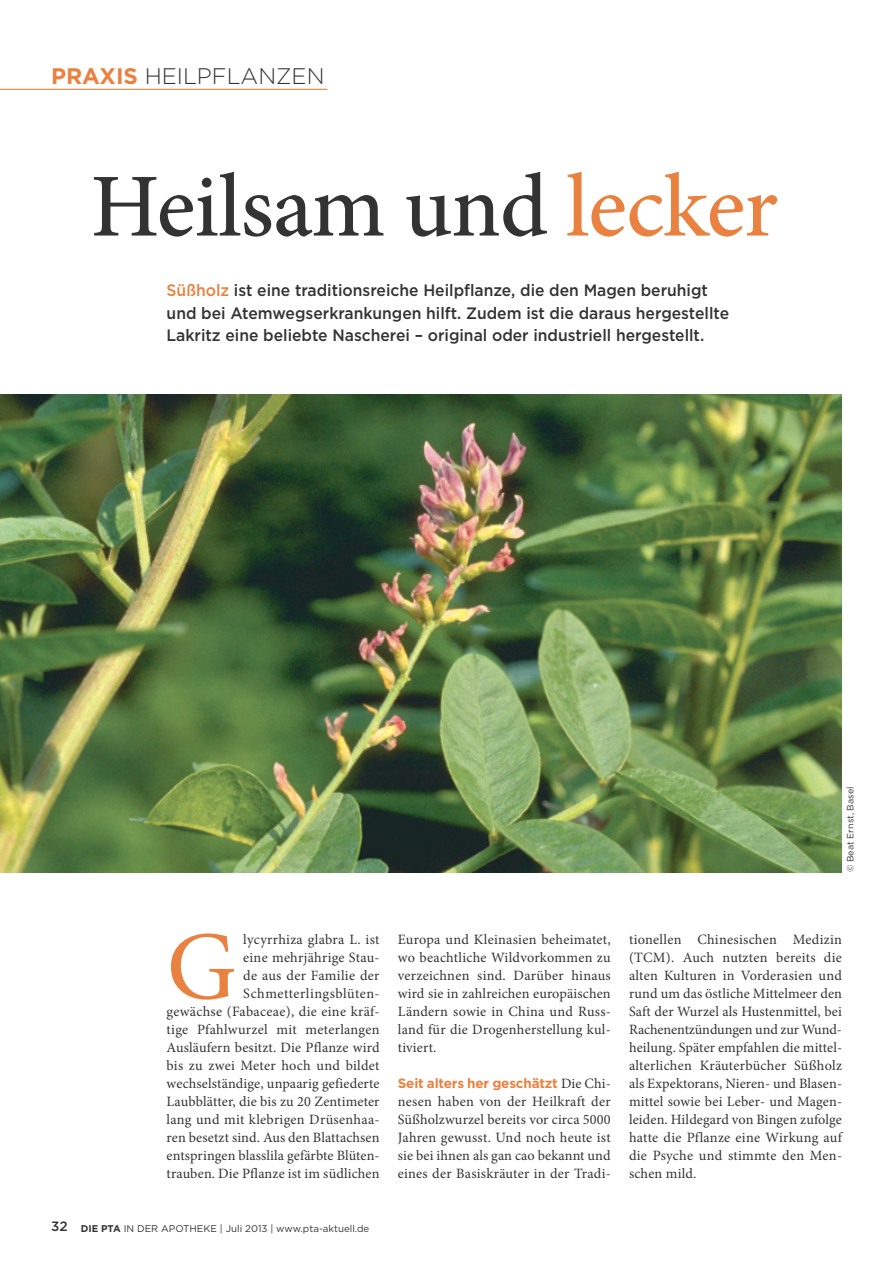
<style>
.page{position:relative;width:893px;height:1263px;background:#fff}
.page>*{position:absolute;margin:0;border:0;box-sizing:border-box;transform-origin:0 0}
.t1{font:97.35px "Minion Pro";color:#e98240}
.t2{font:500 90px "Minion Pro";letter-spacing:-.01em;color:#343334}
.t3{font:300 22.5px "Gotham";color:#343334}
.t4{font:500 16.5px/22.5px "Gotham";color:#343334;scale:.95 1}
.t5{font:14.25px/18px "Minion Pro";letter-spacing:.01em;color:#343334;text-align:justify}
.t6{font:700 13.5px "Gotham";letter-spacing:-.015em;color:#e98240}
.t7{font:9.75px "Gotham";color:#343334}
.t8{font:9px "Gotham";color:#343334}
.s1{font-weight:700;color:#e98240}
.s2{color:#e98240}
.s3{font-family:"Minion Pro";font-weight:400;font-size:14.25px;color:#343334}
.s4{font-weight:500;font-size:13.5px}
.s5{font-weight:700}
</style>
<div class="page">
<hr style="left:0;top:89px;width:327px;height:1px;background:#e98240">
<img style="left:0;top:395px;width:842px;height:477px">
<h3 class="t3" style="left:51px;top:68px;width:275px"><span class="s1">PRAXIS</span> HEILPFLANZEN</h3>
<h2 class="t2" style="left:91px;top:152px;width:689px">Heilsam und <span class="s2">lecker</span></h2>
<p class="t4" style="left:167px;top:280px;width:594px"><span class="s2">Süßholz</span> ist eine traditionsreiche Heilpflanze, die den Magen beruhigt und bei Atemwegserkrankungen hilft. Zudem ist die daraus hergestellte<br>Lakritz eine beliebte Nascherei – original oder industriell hergestellt.</p>
<p class="t8" style="left:847px;top:872px;width:87px;rotate:-90deg">© Beat Ernst, Basel</p>
<h1 class="t1" style="left:167px;top:929px;width:71px">G</h1>
<p class="t5" style="left:167px;top:932px;width:215px;text-align:right">lycyrrhiza glabra L. ist<br>eine mehrjährige Stau-<br>de aus der Familie der Schmetterlingsblüten-<br>gewächse (Fabaceae), die eine kräf&shy;tige Pfahlwurzel mit meterlangen Ausläufern besitzt. Die Pflanze wird bis zu zwei Meter hoch und bildet wechselständige, unpaarig gefiederte Laubblätter, die bis zu 20 Zentimeter lang und mit klebrigen Drüsenhaa&shy;ren besetzt sind. Aus den Blattachsen entspringen blasslila gefärbte Blüten&shy;trauben. Die Pflanze ist im südlichen</p>
<p class="t5" style="left:398px;top:932px;width:215px">Europa und Kleinasien beheimatet, wo beachtliche Wildvorkommen zu verzeichnen sind. Darüber hinaus wird sie in zahlreichen europäischen Ländern sowie in China und Russ&shy;land für die Drogenherstellung kul&shy;tiviert.</p>
<p class="t6" style="left:398px;top:1078px;width:215px">Seit alters her geschätzt <span class="s3">Die Chi-</span></p>
<p class="t5" style="left:398px;top:1094px;width:215px">nesen haben von der Heilkraft der Süßholzwurzel bereits vor circa 5000<br>Jahren gewusst. Und noch heute ist sie bei ihnen als gan cao bekannt und eines der Basiskräuter in der Tradi-</p>
<p class="t7" style="left:51px;top:1225px;width:320px"><span class="s4">32</span> <span class="s5">DIE PTA</span> IN DER APOTHEKE | Juli 2013 | www.pta-aktuell.de</p>
<p class="t5" style="left:629px;top:932px;width:215px">tionellen Chinesischen Medizin (TCM). Auch nutzten bereits die alten Kulturen in Vorderasien und rund um das östliche Mittelmeer den Saft der Wurzel als Hustenmittel, bei Rachenentzündungen und zur Wund&shy;heilung. Später empfahlen die mittel&shy;alterlichen Kräuterbücher Süßholz als Expektorans, Nieren- und Blasen&shy;mittel sowie bei Leber- und Magen&shy;leiden. Hildegard von Bingen zufolge hatte die Pflanze eine Wirkung auf die Psyche und stimmte den Men&shy;schen mild.</p>
</div>
